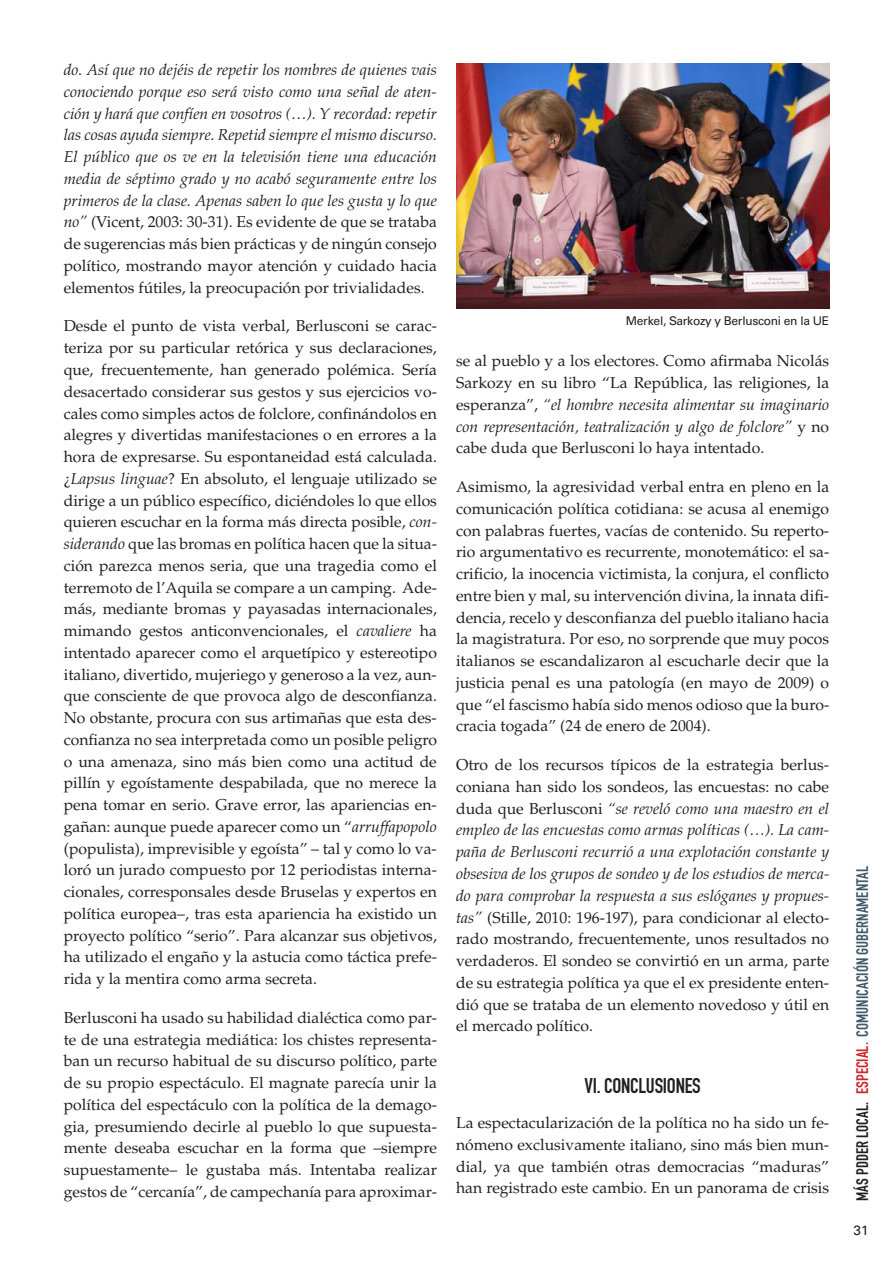
<style>
.page{position:relative;width:893px;height:1263px;background:#fff}
.page>*{position:absolute;margin:0;border:0;box-sizing:border-box;transform-origin:0 0}
.t1{font:21px "DIN Engschrift";color:#231f20}
.t2{font:16.5px "DIN Engschrift";color:#405968}
.t3{font:16.5px "DIN Engschrift";color:#231f20}
.t4{font:15.75px/21.8px "Palatino";color:#231f20;text-align:justify}
.t5{font:italic 15.75px/21.8px "Palatino";color:#231f20;text-align:justify}
.t6{font:13.5px "Univers";color:#231f20}
.t7{font:12px "Univers";letter-spacing:-.025em;color:#231f20}
.s1{font-style:normal}
.s2{font-style:italic}
.s3{color:#d1232a}
</style>
<div class="page">
<img style="left:456px;top:64px;width:373px;height:245px">
<p class="t5" style="left:64px;top:59px;width:375px">do. Así que no dejéis de repetir los nombres de quienes vais conociendo porque eso será visto como una señal de aten&shy;ción y hará que confíen en vosotros (…). Y recordad: repetir las cosas ayuda siempre. Repetid siempre el mismo discurso.<br>El público que os ve en la televisión tiene una educación media de séptimo grado y no acabó seguramente entre los primeros de la clase. Apenas saben lo que les gusta y lo que no” <span class="s1">(Vicent, 2003: 30-31). Es evidente de que se trataba de sugerencias más bien prácticas y de ningún consejo político, mostrando mayor atención y cuidado hacia elementos fútiles, la preocupación por trivialidades.</span></p>
<p class="t4" style="left:64px;top:316px;width:375px">Desde el punto de vista verbal, Berlusconi se carac&shy;teriza por su particular retórica y sus declaraciones, que, frecuentemente, han generado polémica. Sería desacertado considerar sus gestos y sus ejercicios vo&shy;cales como simples actos de folclore, confinándolos en alegres y divertidas manifestaciones o en errores a la hora de expresarse. Su espontaneidad está calculada. ¿<span class="s2">Lapsus linguae</span>? En absoluto, el lenguaje utilizado se dirige a un público específico, diciéndoles lo que ellos quieren escuchar en la forma más directa posible, <span class="s2">con&shy;siderando</span> que las bromas en política hacen que la situa&shy;ción parezca menos seria, que una tragedia como el terremoto de l’Aquila se compare a un camping. Ade&shy;más, mediante bromas y payasadas internacionales, mimando gestos anticonvencionales, el <span class="s2">cavaliere</span> ha intentado aparecer como el arquetípico y estereotipo italiano, divertido, mujeriego y generoso a la vez, aun&shy;que consciente de que provoca algo de desconfianza.<br>No obstante, procura con sus artimañas que esta des&shy;confianza no sea interpretada como un posible peligro o una amenaza, sino más bien como una actitud de pillín y egoístamente despabilada, que no merece la pena tomar en serio. Grave error, las apariencias en&shy;gañan: aunque puede aparecer como un “<span class="s2">arruffapopolo </span>(populista), imprevisible y egoísta” – tal y como lo va&shy;loró un jurado compuesto por 12 periodistas interna&shy;cionales, corresponsales desde Bruselas y expertos en política europea–, tras esta apariencia ha existido un proyecto político “serio”. Para alcanzar sus objetivos, ha utilizado el engaño y la astucia como táctica prefe&shy;rida y la mentira como arma secreta.</p>
<p class="t4" style="left:64px;top:1007px;width:375px">Berlusconi ha usado su habilidad dialéctica como par&shy;te de una estrategia mediática: los chistes representa&shy;ban un recurso habitual de su discurso político, parte de su propio espectáculo. El magnate parecía unir la política del espectáculo con la política de la demago&shy;gia, presumiendo decirle al pueblo lo que supuesta&shy;mente deseaba escuchar en la forma que –siempre supuestamente– le gustaba más. Intentaba realizar gestos de “cercanía”, de campechanía para aproximar-</p>
<p class="t7" style="left:626px;top:314px;width:205px">Merkel, Sarkozy y Berlusconi en la UE</p>
<p class="t4" style="left:456px;top:350px;width:375px">se al pueblo y a los electores. Como afirmaba Nicolás Sarkozy en su libro “La República, las religiones, la esperanza”, <span class="s2">“el hombre necesita alimentar su imaginario con representación, teatralización y algo de folclore”</span> y no cabe duda que Berlusconi lo haya intentado.</p>
<p class="t4" style="left:456px;top:476px;width:375px">Asimismo, la agresividad verbal entra en pleno en la comunicación política cotidiana: se acusa al enemigo con palabras fuertes, vacías de contenido. Su reperto&shy;rio argumentativo es recurrente, monotemático: el sa&shy;crificio, la inocencia victimista, la conjura, el conflicto entre bien y mal, su intervención divina, la innata difi&shy;dencia, recelo y desconfianza del pueblo italiano hacia la magistratura. Por eso, no sorprende que muy pocos italianos se escandalizaron al escucharle decir que la justicia penal es una patología (en mayo de 2009) o que “el fascismo había sido menos odioso que la buro&shy;cracia togada” (24 de enero de 2004).</p>
<p class="t4" style="left:456px;top:754px;width:375px">Otro de los recursos típicos de la estrategia berlus&shy;coniana han sido los sondeos, las encuestas: no cabe duda que Berlusconi <span class="s2">“se reveló como una maestro en el empleo de las encuestas como armas políticas (…). La cam&shy;paña de Berlusconi recurrió a una explotación constante y obsesiva de los grupos de sondeo y de los estudios de merca&shy;do para comprobar la respuesta a sus eslóganes y propues&shy;tas”</span> (Stille, 2010: 196-197), para condicionar al electo&shy;rado mostrando, frecuentemente, unos resultados no verdaderos. El sondeo se convirtió en un arma, parte de su estrategia política ya que el ex presidente enten&shy;dió que se trataba de un elemento novedoso y útil en el mercado político.</p>
<h1 class="t1" style="left:584px;top:1074px;width:118px">VI. CONCLUSIONES</h1>
<p class="t4" style="left:456px;top:1112px;width:375px">La espectacularización de la política no ha sido un fe&shy;nómeno exclusivamente italiano, sino más bien mun&shy;dial, ya que también otras democracias “maduras” han registrado este cambio. En un panorama de crisis</p>
<p class="t2" style="left:853px;top:1094px;width:230px;rotate:-90deg"><span class="s3">ESPECIAL.</span> COMUNICACIÓN GUBERNAMENTAL</p>
<p class="t3" style="left:853px;top:1201px;width:100px;rotate:-90deg">MÁS PDDER LOCAL.</p>
<p class="t6" style="left:854px;top:1222px;width:17px">31</p>
</div>
